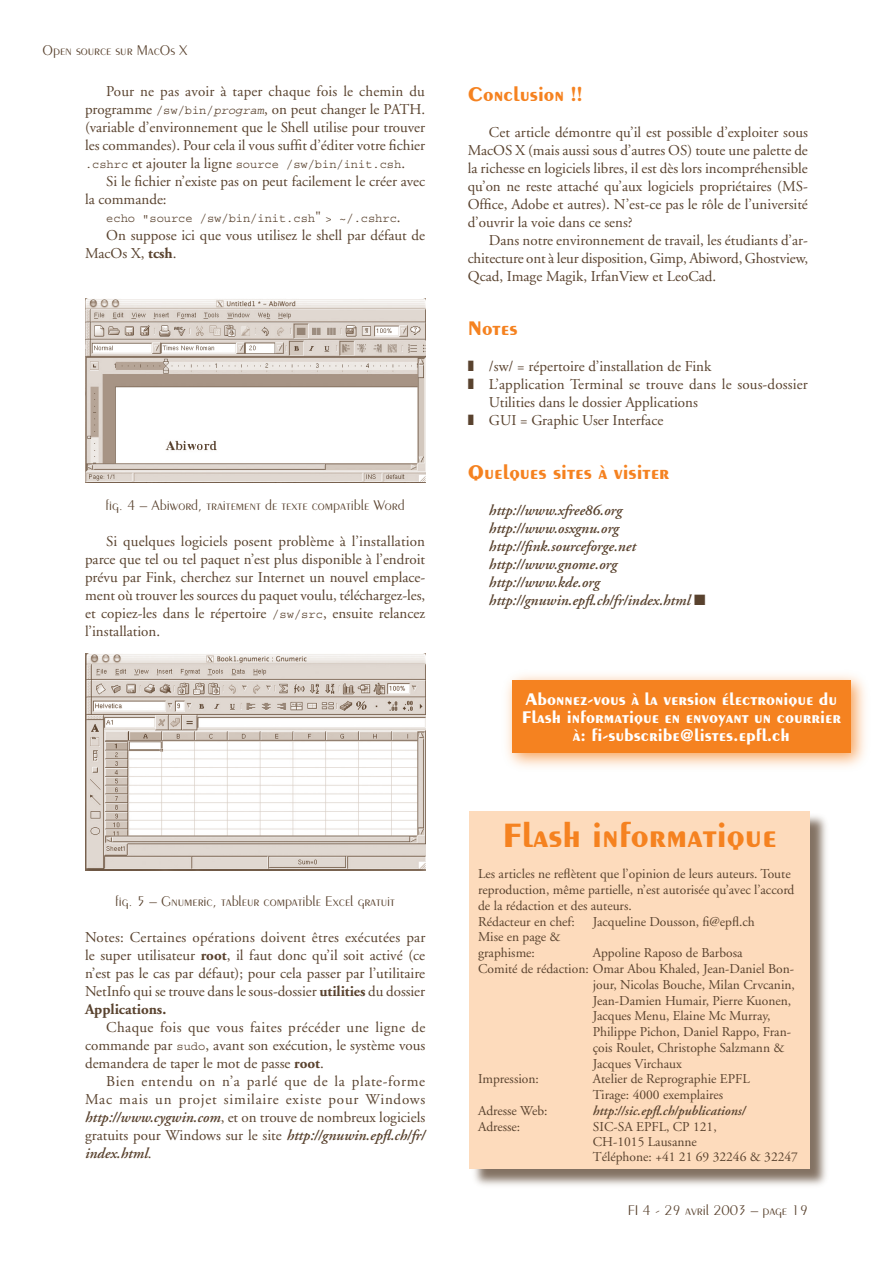
<style>
.page{position:relative;width:893px;height:1263px;background:#fff}
.page>*{position:absolute;margin:0;border:0;box-sizing:border-box;transform-origin:0 0}
.t1{font:700 36px "Peignot";color:#f58220}
.t2{font:700 21px "Peignot";color:#f58220}
.t3{font:700 18px/18px "Peignot";color:#fff;text-align:center}
.t4{font:15px/18px "Adobe Garamond";color:#59422e;text-align:justify}
.t5{font:italic 600 15px/18px "Adobe Garamond";color:#59422e}
.t6{font:300 15px "Peignot";color:#59422e}
.t7{font:13.5px/15.8px "Adobe Garamond";color:#59422e}
.t8{font:italic 600 13.5px "Adobe Garamond";color:#59422e}
.t9{font:12px "Courier";color:#59422e}
.s1{font-family:"Courier";font-size:12px}
.s2{font-family:"Courier";font-style:italic;font-size:12px}
.s3{font-family:"Adobe Garamond";font-size:15px}
.s4{font-weight:700}
.s5{font-weight:600;font-style:italic}
</style>
<div class="page">
<img style="left:85px;top:299px;width:340px;height:183px">
<img style="left:85px;top:654px;width:340px;height:216px">
<div style="left:471px;top:813px;width:359px;height:376px;background:#59422e;opacity:.75"></div>
<div style="left:470px;top:811px;width:340px;height:358px;background:#fddbbc"></div>
<div style="left:500px;top:669px;width:372px;height:102px;background:#f58220;opacity:.75"></div>
<div style="left:512px;top:680px;width:338px;height:73px;background:#f58220"></div>
<p class="t6" style="left:43px;top:41px;width:147px">Open source sur MacOs X</p>
<p class="t4" style="left:85px;top:83px;width:342px;text-indent:21px">Pour ne pas avoir à taper chaque fois le chemin du programme <span class="s1">/sw/bin/</span><span class="s2">program</span>, on peut changer le PATH. (variable d’environnement que le Shell utilise pour trouver les commandes). Pour cela il vous suffit d’éditer votre fichier</p>
<p class="t9" style="left:85px;top:158px;width:322px">.cshrc <span class="s3">et ajouter la ligne</span> source /sw/bin/init.csh<span class="s3">.</span></p>
<p class="t4" style="left:85px;top:173px;width:342px;text-indent:21px">Si le fichier n’existe pas on peut facilement le créer avec la commande:</p>
<p class="t9" style="left:106px;top:212px;width:296px">echo "source /sw/bin/init.csh<span class="s3">"</span> &gt; ~/.cshrc<span class="s3">.</span></p>
<p class="t4" style="left:85px;top:227px;width:342px;text-indent:21px">On suppose ici que vous utilisez le shell par défaut de<br>MacOs X, <span class="s4">tcsh</span>.</p>
<p class="t6" style="left:106px;top:497px;width:300px">fig. 4 – Abiword, traitement de texte compatible Word</p>
<p class="t4" style="left:85px;top:533px;width:342px;text-indent:21px">Si quelques logiciels posent problème à l’installation parce que tel ou tel paquet n’est plus disponible à l’endroit prévu par Fink, cherchez sur Internet un nouvel emplace&shy;ment où trouver les sources du paquet voulu, téléchargez-les, et copiez-les dans le répertoire <span class="s1">/sw/src</span>, ensuite relancez l’installation.</p>
<p class="t6" style="left:115px;top:893px;width:281px">fig. 5 – Gnumeric, tableur compatible Excel gratuit</p>
<p class="t4" style="left:85px;top:929px;width:342px">Notes: Certaines opérations doivent êtres exécutées par le super utilisateur <span class="s4">root</span>, il faut donc qu’il soit activé (ce n’est pas le cas par défaut); pour cela passer par l’utilitaire NetInfo qui se trouve dans le sous-dossier <span class="s4">utilities</span> du dossier <span class="s4">Applications.</span></p>
<p class="t4" style="left:85px;top:1019px;width:342px;text-indent:21px">Chaque fois que vous faites précéder une ligne de commande par <span class="s1">sudo</span>, avant son exécution, le système vous demandera de taper le mot de passe <span class="s4">root</span>.</p>
<p class="t4" style="left:85px;top:1073px;width:342px;text-indent:21px">Bien entendu on n’a parlé que de la plate-forme Mac mais un projet similaire existe pour Windows <span class="s5">http://www.cygwin.com</span>, et on trouve de nombreux logiciels gratuits pour Windows sur le site <span class="s5">http://gnuwin.epfl.ch/fr/ index.html</span>.</p>
<h2 class="t2" style="left:468px;top:82px;width:116px">Conclusion !!</h2>
<p class="t4" style="left:468px;top:123px;width:342px;text-indent:21px">Cet article démontre qu’il est possible d’exploiter sous MacOS X (mais aussi sous d’autres OS) toute une palette de la richesse en logiciels libres, il est dès lors incompréhensible qu’on ne reste attaché qu’aux logiciels propriétaires (MS-Office, Adobe et autres). N’est-ce pas le rôle de l’université d’ouvrir la voie dans ce sens?</p>
<p class="t4" style="left:468px;top:231px;width:342px;text-indent:21px">Dans notre environnement de travail, les étudiants d’ar&shy;chitecture ont à leur disposition, Gimp, Abiword, Ghostview, Qcad, Image Magik, IrfanView et LeoCad.</p>
<h2 class="t2" style="left:468px;top:316px;width:51px">Notes</h2>
<p class="t4" style="left:468px;top:357px;width:245px">❚ /sw/ = répertoire d’installation de Fink</p>
<p class="t4" style="left:468px;top:375px;width:341px">❚ L’application Terminal se trouve dans le sous-dossier</p>
<p class="t4" style="left:489px;top:393px;width:210px">Utilities dans le dossier Applications</p>
<p class="t4" style="left:468px;top:411px;width:197px">❚ GUI = Graphic User Interface</p>
<h2 class="t2" style="left:468px;top:460px;width:203px">Quelques sites à visiter</h2>
<p class="t5" style="left:489px;top:501px;width:218px">http://www.xfree86.org http://www.osxgnu.org http://fink.sourceforge.net http://www.gnome.org http://www.kde.org http://gnuwin.epfl.ch/fr/index.html ■</p>
<p class="t3" style="left:522px;top:690px;width:321px">Abonnez-vous à la version électronique du<br>Flash informatique en envoyant un courrier à: fi-subscribe@listes.epfl.ch</p>
<h1 class="t1" style="left:502px;top:814px;width:276px">Flash informatique</h1>
<p class="t7" style="left:478px;top:867px;width:318px">Les articles ne reflètent que l’opinion de leurs auteurs. Toute reproduction, même partielle, n’est autorisée qu’avec l’accord de la rédaction et des auteurs.<br>Rédacteur en chef:</p>
<p class="t7" style="left:593px;top:914px;width:163px">Jacqueline Dousson, fi@epfl.ch</p>
<p class="t7" style="left:478px;top:930px;width:84px">Mise en page &amp; graphisme:</p>
<p class="t7" style="left:593px;top:945px;width:151px">Appoline Raposo de Barbosa</p>
<p class="t7" style="left:478px;top:961px;width:318px">Comité de rédaction: Omar Abou Khaled, Jean-Daniel Bon-</p>
<p class="t7" style="left:593px;top:977px;width:204px">jour, Nicolas Bouche, Milan Crvcanin,</p>
<p class="t7" style="left:593px;top:993px;width:200px">Jean-Damien Humair, Pierre Kuonen,</p>
<p class="t7" style="left:593px;top:1008px;width:179px">Jacques Menu, Elaine Mc Murray,</p>
<p class="t7" style="left:593px;top:1024px;width:200px">Philippe Pichon, Daniel Rappo, Fran-</p>
<p class="t7" style="left:593px;top:1040px;width:193px">çois Roulet, Christophe Salzmann &amp;</p>
<p class="t7" style="left:593px;top:1056px;width:91px">Jacques Virchaux</p>
<p class="t7" style="left:478px;top:1071px;width:62px">Impression:</p>
<p class="t7" style="left:593px;top:1071px;width:159px">Atelier de Reprographie EPFL<br>Tirage: 4000 exemplaires</p>
<p class="t7" style="left:478px;top:1103px;width:71px">Adresse Web:</p>
<p class="t8" style="left:593px;top:1103px;width:154px">http://sic.epfl.ch/publications/</p>
<p class="t7" style="left:478px;top:1119px;width:44px">Adresse:</p>
<p class="t7" style="left:593px;top:1119px;width:207px;line-height:15px">SIC-SA EPFL, CP 121,<br>CH-1015 Lausanne<br>Téléphone: +41 21 69 32246 &amp; 32247</p>
<p class="t6" style="left:628px;top:1201px;width:182px">FI 4 - 29 avril 2003 – page 19</p>
</div>
